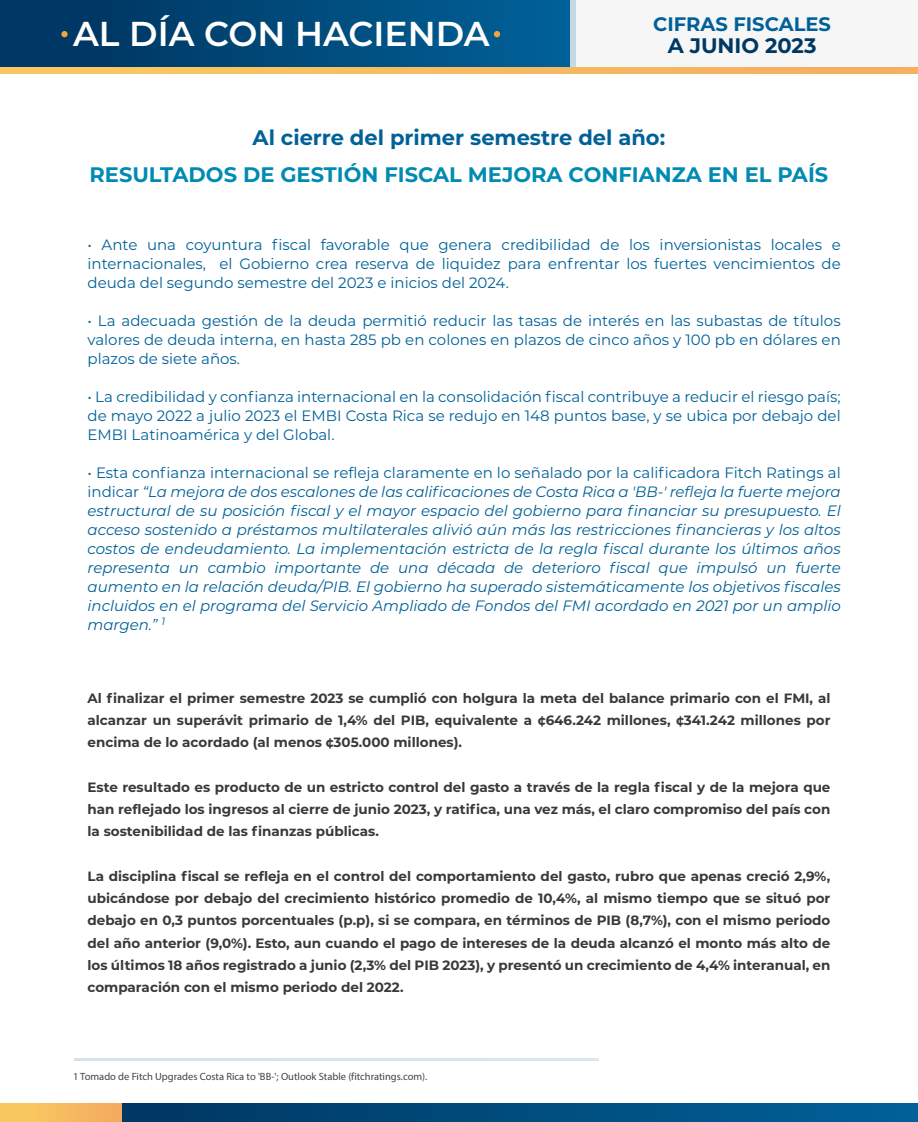
<style>
.page{position:relative;width:918px;height:1122px;background:#fff}
.page>*{position:absolute;margin:0;border:0;box-sizing:border-box;transform-origin:0 0}
.t1{font:600 34.5px "Montserrat";color:#fff}
.t2{font:700 21px "Montserrat";color:#008bb2}
.t3{font:700 21px "Montserrat";color:#006198}
.t4{font:700 21px "Montserrat";color:#003864}
.t5{font:700 19.5px "Montserrat";color:#006198}
.t6{font:italic 15px/19px "Montserrat";color:#006198;text-align:justify}
.t7{font:15px/19px "Montserrat";color:#006198;text-align:justify}
.t8{font:700 13.5px/22.2px "Montserrat";color:#38393a;text-align:justify}
.t9{font:10.5px "Myriad Pro";color:#444141}
.s1{font-style:normal}
</style>
<div class="page">
<svg style="left:121px;top:1103px;width:797px;height:19px;background:#004c7d"></svg>
<div style="left:0;top:1103px;width:121px;height:19px;background:linear-gradient(to right,#facd60,#f4ab60)"></div>
<svg style="left:0;top:66px;width:918px;height:7px;background:#e0b46a"></svg>
<div style="left:0;top:0;width:918px;height:66px;background:#f6f6f6"></div>
<div style="left:0;top:0;width:570px;height:66px;background:linear-gradient(to right,#00325d,#006097)"></div>
<div style="left:61px;top:31px;width:7px;height:6px;background:#f3a43d;border-radius:50%"></div>
<svg style="left:494px;top:31px;width:6px;height:6px"></svg>
<hr style="left:74px;top:1059px;width:524px;height:1px;background:#d9e3eb">
<h1 class="t1" style="left:73px;top:10px;width:418px">AL DÍA CON HACIENDA</h1>
<h3 class="t5" style="left:653px;top:10px;width:179px">CIFRAS FISCALES</h3>
<h2 class="t4" style="left:668px;top:30px;width:150px">A JUNIO 2023</h2>
<h2 class="t3" style="left:253px;top:123px;width:414px">Al cierre del primer semestre del año:</h2>
<h2 class="t2" style="left:89px;top:160px;width:740px">RESULTADOS DE GESTIÓN FISCAL MEJORA CONFIANZA EN EL PAÍS</h2>
<p class="t7" style="left:88px;top:235px;width:755px">• Ante una coyuntura fiscal favorable que genera credibilidad de los inversionistas locales e internacionales, el Gobierno crea reserva de liquidez para enfrentar los fuertes vencimientos de deuda del segundo semestre del 2023 e inicios del 2024.</p>
<p class="t7" style="left:88px;top:310px;width:755px">• La adecuada gestión de la deuda permitió reducir las tasas de interés en las subastas de títulos valores de deuda interna, en hasta 285 pb en colones en plazos de cinco años y 100 pb en dólares en plazos de siete años.</p>
<p class="t7" style="left:88px;top:386px;width:755px">• La credibilidad y confianza internacional en la consolidación fiscal contribuye a reducir el riesgo país; de mayo 2022 a julio 2023 el EMBI Costa Rica se redujo en 148 puntos base, y se ubica por debajo del EMBI Latinoamérica y del Global.</p>
<p class="t6" style="left:88px;top:462px;width:755px"><span class="s1">• Esta confianza internacional se refleja claramente en lo señalado por la calificadora Fitch Ratings al indicar</span> “La mejora de dos escalones de las calificaciones de Costa Rica a 'BB-' refleja la fuerte mejora estructural de su posición fiscal y el mayor espacio del gobierno para financiar su presupuesto. El acceso sostenido a préstamos multilaterales alivió aún más las restricciones financieras y los altos costos de endeudamiento. La implementación estricta de la regla fiscal durante los últimos años representa un cambio importante de una década de deterioro fiscal que impulsó un fuerte aumento en la relación deuda/PIB. El gobierno ha superado sistemáticamente los objetivos fiscales incluidos en el programa del Servicio Ampliado de Fondos del FMI acordado en 2021 por un amplio margen.” <sup>1</sup></p>
<p class="t8" style="left:88px;top:686px;width:745px">Al finalizar el primer semestre 2023 se cumplió con holgura la meta del balance primario con el FMI, al alcanzar un superávit primario de 1,4% del PIB, equivalente a ¢646.242 millones, ¢341.242 millones por encima de lo acordado (al menos ¢305.000 millones).</p>
<p class="t8" style="left:88px;top:775px;width:744px">Este resultado es producto de un estricto control del gasto a través de la regla fiscal y de la mejora que han reflejado los ingresos al cierre de junio 2023, y ratifica, una vez más, el claro compromiso del país con la sostenibilidad de las finanzas públicas.</p>
<p class="t8" style="left:88px;top:864px;width:744px">La disciplina fiscal se refleja en el control del comportamiento del gasto, rubro que apenas creció 2,9%, ubicándose por debajo del crecimiento histórico promedio de 10,4%, al mismo tiempo que se situó por debajo en 0,3 puntos porcentuales (p.p), si se compara, en términos de PIB (8,7%), con el mismo periodo del año anterior (9,0%). Esto, aun cuando el pago de intereses de la deuda alcanzó el monto más alto de los últimos 18 años registrado a junio (2,3% del PIB 2023), y presentó un crecimiento de 4,4% interanual, en comparación con el mismo periodo del 2022.</p>
<p class="t9" style="left:73px;top:1070px;width:356px">1 Tomado de Fitch Upgrades Costa Rica to 'BB-'; Outlook Stable (fitchratings.com).</p>
</div>
